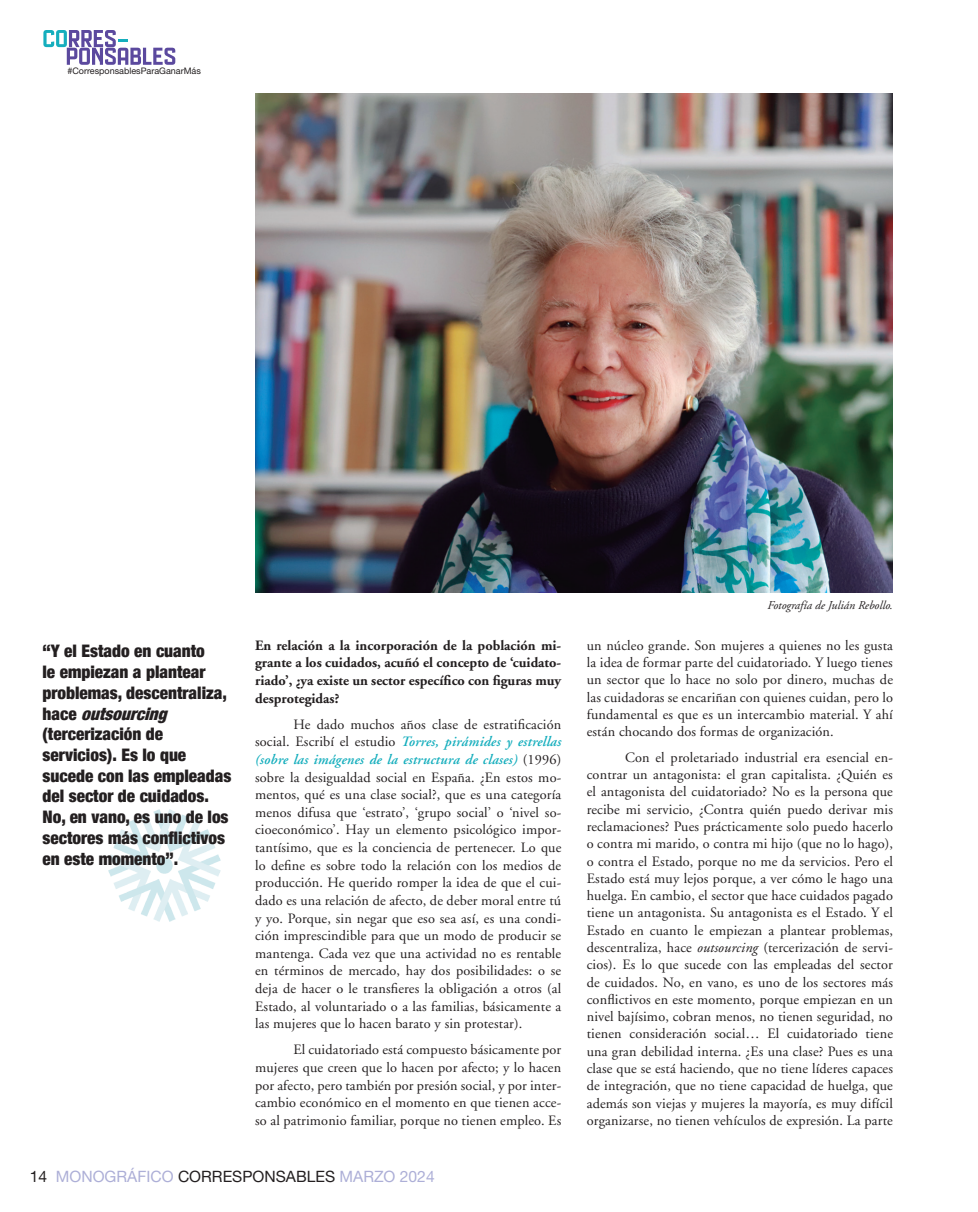
<style>
.page{position:relative;width:978px;height:1212px;background:#fff}
.page>*{position:absolute;margin:0;border:0;box-sizing:border-box;transform-origin:0 0}
.DESTACADO{font:900 condensed 17.25px/20.7px "Helvetica Neue";color:#231f20}
.t1{font:15.6px "Helvetica Neue";color:#adafd7}
.t2{font:14.25px/17.2px "Adobe Garamond";letter-spacing:.01em;color:#231f20;text-align:justify}
.t3{font:700 14.25px/17.5px "Adobe Garamond";color:#231f20;text-align:justify}
.t4{font:italic 12px "Adobe Garamond";color:#231f20}
.t5{font:9px "Helvetica Neue";color:#231f20}
.s1{font-style:italic}
.s2{font-weight:600;font-style:italic;color:#15aebd}
.s3{color:#231f20}
</style>
<div class="page">
<svg style="left:43px;top:30px;width:132px;height:35px"></svg>
<img style="left:108px;top:809px;width:113px;height:113px">
<img style="left:255px;top:94px;width:638px;height:498px">
<p class="t5" style="left:67px;top:65px;width:135px">#CorresponsablesParaGanarMás</p>
<p class="DESTACADO" style="left:43px;top:640px;width:190px">“Y el Estado en cuanto<br>le empiezan a plantear problemas, descentraliza, h a c e <span class="s1">outsourcing </span>(tercerización de servicios). Es lo que sucede con las empleadas del sector de cuidados.<br>No, en vano, es uno de los sectores más conflictivos en este momento”.</p>
<p class="t3" style="left:255px;top:637px;width:308px">En relación a la incorporación de la población mi&shy;grante a los cuidados, acuñó el concepto de ‘cuidato&shy;riado’, ¿ya existe un sector específico con figuras muy desprotegidas?</p>
<p class="t2" style="left:255px;top:716px;width:308px;text-indent:38px">He dado muchos años clase de estratificación social. Escribí el estudio <span class="s2">Torres, pirámides y estrellas (sobre las imágenes de la estructura de clases)</span> (1996) sobre la desigualdad social en España. ¿En estos mo&shy;mentos, qué es una clase social?, que es una categoría menos difusa que ‘estrato’, ‘grupo social’ o ‘nivel so&shy;cioeconómico’. Hay un elemento psicológico impor&shy;tantísimo, que es la conciencia de pertenecer. Lo que lo define es sobre todo la relación con los medios de producción. He querido romper la idea de que el cui&shy;dado es una relación de afecto, de deber moral entre tú y yo. Porque, sin negar que eso sea así, es una condi&shy;ción imprescindible para que un modo de producir se mantenga. Cada vez que una actividad no es rentable en términos de mercado, hay dos posibilidades: o se deja de hacer o le transfieres la obligación a otros (al Estado, al voluntariado o a las familias, básicamente a las mujeres que lo hacen barato y sin protestar).</p>
<p class="t2" style="left:255px;top:1041px;width:308px;text-indent:38px">El cuidatoriado está compuesto básicamente por mujeres que creen que lo hacen por afecto; y lo hacen por afecto, pero también por presión social, y por inter&shy;cambio económico en el momento en que tienen acce&shy;so al patrimonio familiar, porque no tienen empleo. Es</p>
<p class="t1" style="left:30px;top:1167px;width:406px"><span class="s3">14</span> MONOGRÁFICO <span class="s3">CORRESPONSABLES</span> MARZO 2024</p>
<p class="t4" style="left:767px;top:599px;width:127px">Fotografía de Julián Rebollo.</p>
<p class="t2" style="left:587px;top:637px;width:308px">un núcleo grande. Son mujeres a quienes no les gusta la idea de formar parte del cuidatoriado. Y luego tienes un sector que lo hace no solo por dinero, muchas de las cuidadoras se encariñan con quienes cuidan, pero lo fundamental es que es un intercambio material. Y ahí están chocando dos formas de organización.</p>
<p class="t2" style="left:587px;top:749px;width:308px;text-indent:38px">Con el proletariado industrial era esencial en&shy;contrar un antagonista: el gran capitalista. ¿Quién es el antagonista del cuidatoriado? No es la persona que recibe mi servicio, ¿Contra quién puedo derivar mis reclamaciones? Pues prácticamente solo puedo hacerlo o contra mi marido, o contra mi hijo (que no lo hago), o contra el Estado, porque no me da servicios. Pero el Estado está muy lejos porque, a ver cómo le hago una huelga. En cambio, el sector que hace cuidados pagado tiene un antagonista. Su antagonista es el Estado. Y el Estado en cuanto le empiezan a plantear problemas, descentraliza, hace <span class="s1">outsourcing</span> (tercerización de servi&shy;cios). Es lo que sucede con las empleadas del sector de cuidados. No, en vano, es uno de los sectores más conflictivos en este momento, porque empiezan en un nivel bajísimo, cobran menos, no tienen seguridad, no tienen consideración social… El cuidatoriado tiene una gran debilidad interna. ¿Es una clase? Pues es una clase que se está haciendo, que no tiene líderes capaces de integración, que no tiene capacidad de huelga, que además son viejas y mujeres la mayoría, es muy difícil organizarse, no tienen vehículos de expresión. La parte</p>
</div>
